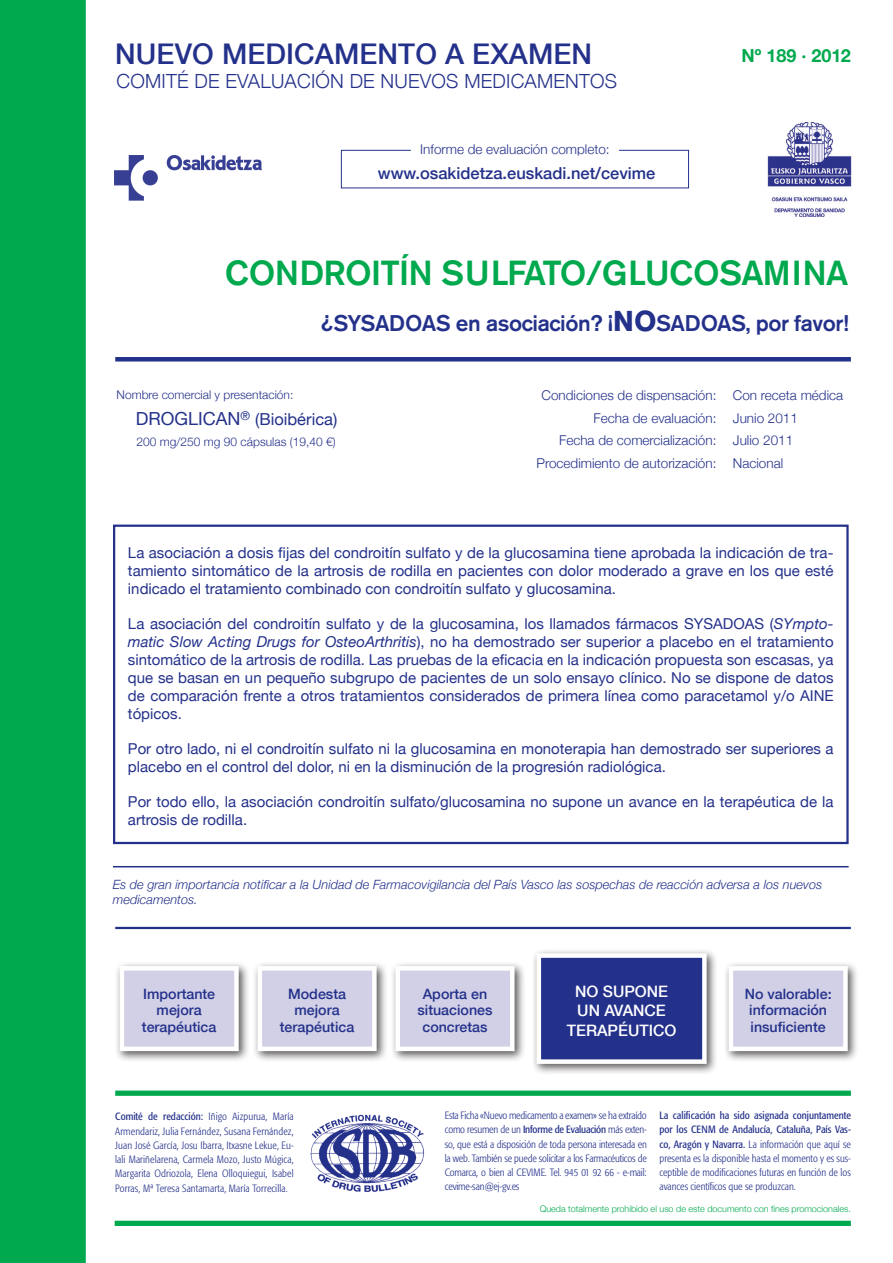
<style>
.page{position:relative;width:893px;height:1263px;background:#fff}
.page>*{position:absolute;margin:0;border:0;box-sizing:border-box;transform-origin:0 0}
.t1{font:500 34.5px "Akzidenz Grotesk BE";letter-spacing:-.02em;color:#00a94e}
.t2{font:500 28.5px "Helvetica Neue";letter-spacing:.005em;color:#24318b}
.t3{font:500 22.5px "Akzidenz Grotesk BE";letter-spacing:-.02em;color:#24318b}
.t4{font:300 19.5px "Helvetica Neue";letter-spacing:.01em;color:#24318b}
.t5{font:700 18px "Helvetica Neue";color:#00a94e}
.t6{font:500 16.5px "Helvetica Neue";color:#24318b}
.t7{font:16.5px "Helvetica Neue";color:#24318b}
.t8{font:500 15.75px "Helvetica Neue";color:#fff}
.t9{font:15px/18px "Helvetica Neue";color:#24318b;text-align:justify}
.t10{font:500 14.25px/16.5px "Helvetica Neue";color:#24318b;text-align:center}
.t11{font:300 13.5px "Helvetica Neue";color:#24318b}
.t12{font:italic 300 12.75px/15.3px "Helvetica Neue";color:#24318b}
.t13{font:300 12px "Helvetica Neue";color:#24318b}
.t14{font:300 condensed 10.5px/14.2px "Formata";color:#24318b;text-align:justify}
.t15{font:300 9px "Helvetica Neue";color:#00a94e}
.s1{font-weight:700;font-size:28.5px}
.s2{font-size:18px}
.s3{font-style:italic}
.s4{font-weight:400}
</style>
<div class="page">
<div style="left:0;top:0;width:86px;height:1263px;background:#00a94e"></div>
<img style="left:115px;top:155px;width:146px;height:46px">
<img style="left:767px;top:123px;width:85px;height:93px">
<hr style="left:115px;top:357px;width:736px;height:4px;background:#24318b">
<div style="left:115px;top:1221px;width:736px;height:5px;background:#00a94e"></div>
<div style="left:115px;top:1090px;width:736px;height:6px;background:#00a94e"></div>
<hr style="left:113px;top:866px;width:736px;height:1px;background:#24318b">
<div style="left:113px;top:525px;width:736px;height:319px;border:2px solid #24318b"></div>
<div style="left:341px;top:150px;width:348px;height:38px;background:#fff;border:1px solid #24318b"></div>
<div style="left:412px;top:141px;width:206px;height:15px;background:#fff"></div>
<img style="left:310px;top:1114px;width:114px;height:78px">
<hr style="left:115px;top:927px;width:736px;height:2px;background:#24318b">
<div style="left:114px;top:961px;width:136px;height:101px;background:#231f20;opacity:.75"></div>
<div style="left:122px;top:968px;width:114px;height:81px;background:#d1d0e6"></div>
<div style="left:120px;top:966px;width:119px;height:85px;border:4px solid #fff"></div>
<div style="left:252px;top:961px;width:136px;height:101px;background:#231f20;opacity:.75"></div>
<div style="left:260px;top:968px;width:114px;height:81px;background:#d1d0e6"></div>
<div style="left:258px;top:966px;width:119px;height:85px;border:4px solid #fff"></div>
<div style="left:390px;top:961px;width:136px;height:101px;background:#231f20;opacity:.75"></div>
<div style="left:398px;top:968px;width:114px;height:81px;background:#d1d0e6"></div>
<div style="left:395px;top:966px;width:120px;height:85px;border:4px solid #fff"></div>
<div style="left:531px;top:948px;width:187px;height:127px;background:#231f20;opacity:.75"></div>
<div style="left:539px;top:955px;width:165px;height:107px;background:#24318b"></div>
<div style="left:537px;top:953px;width:170px;height:111px;border:4px solid #fff"></div>
<div style="left:723px;top:961px;width:136px;height:101px;background:#231f20;opacity:.75"></div>
<div style="left:731px;top:968px;width:114px;height:81px;background:#d1d0e6"></div>
<div style="left:729px;top:966px;width:119px;height:85px;border:4px solid #fff"></div>
<h2 class="t2" style="left:115px;top:31px;width:478px">NUEVO MEDICAMENTO A EXAMEN</h2>
<h3 class="t4" style="left:117px;top:66px;width:502px">COMITÉ DE EVALUACIÓN DE NUEVOS MEDICAMENTOS</h3>
<p class="t11" style="left:420px;top:139px;width:191px">Informe de evaluación completo:</p>
<p class="t6" style="left:378px;top:160px;width:279px">www.osakidetza.euskadi.net/cevime</p>
<p class="t5" style="left:741px;top:39px;width:111px">Nº 189 · 2012</p>
<h1 class="t1" style="left:225px;top:252px;width:625px">CONDROITÍN SULFATO/GLUCOSAMINA</h1>
<h3 class="t3" style="left:321px;top:309px;width:529px">¿SYSADOAS en asociación? ¡<span class="s1">NO</span>SADOAS, por favor!</h3>
<p class="t13" style="left:117px;top:385px;width:178px">Nombre comercial y presentación:</p>
<p class="t7" style="left:136px;top:405px;width:203px"><span class="s2">DROGLICAN</span><sup>®</sup> (Bioibérica)</p>
<p class="t13" style="left:137px;top:432px;width:200px">200 mg/250 mg 90 cápsulas (19,40 €)</p>
<p class="t11" style="left:542px;top:385px;width:303px">Condiciones de dispensación: Con receta médica</p>
<p class="t11" style="left:594px;top:407px;width:206px">Fecha de evaluación: Junio 2011</p>
<p class="t11" style="left:559px;top:430px;width:236px">Fecha de comercialización: Julio 2011</p>
<p class="t11" style="left:537px;top:452px;width:248px">Procedimiento de autorización: Nacional</p>
<p class="t9" style="left:128px;top:542px;width:707px">La asociación a dosis fijas del condroitín sulfato y de la glucosamina tiene aprobada la indicación de tra&shy;tamiento sintomático de la artrosis de rodilla en pacientes con dolor moderado a grave en los que esté indicado el tratamiento combinado con condroitín sulfato y glucosamina.</p>
<p class="t9" style="left:128px;top:614px;width:707px">La asociación del condroitín sulfato y de la glucosamina, los llamados fármacos SYSADOAS (<span class="s3">SYmpto&shy;matic Slow Acting Drugs for OsteoArthritis</span>), no ha demostrado ser superior a placebo en el tratamiento sintomático de la artrosis de rodilla. Las pruebas de la eficacia en la indicación propuesta son escasas, ya que se basan en un pequeño subgrupo de pacientes de un solo ensayo clínico. No se dispone de datos de comparación frente a otros tratamientos considerados de primera línea como paracetamol y/o AINE tópicos.</p>
<p class="t9" style="left:128px;top:739px;width:707px">Por otro lado, ni el condroitín sulfato ni la glucosamina en monoterapia han demostrado ser superiores a placebo en el control del dolor, ni en la disminución de la progresión radiológica.</p>
<p class="t9" style="left:128px;top:792px;width:707px">Por todo ello, la asociación condroitín sulfato/glucosamina no supone un avance en la terapéutica de la artrosis de rodilla.</p>
<p class="t12" style="left:113px;top:876px;width:711px">Es de gran importancia notificar a la Unidad de Farmacovigilancia del País Vasco las sospechas de reacción adversa a los nuevos medicamentos.</p>
<p class="t10" style="left:142px;top:985px;width:76px">Importante mejora terapéutica</p>
<p class="t10" style="left:280px;top:985px;width:76px">Modesta mejora terapéutica</p>
<p class="t10" style="left:417px;top:985px;width:76px">Aporta en situaciones concretas</p>
<p class="t8" style="left:575px;top:978px;width:72px">No supone</p>
<p class="t8" style="left:577px;top:998px;width:39px">un avance</p>
<p class="t8" style="left:567px;top:1017px;width:12px">tera</p>
<p class="t8" style="left:608px;top:1017px;width:31px">péutico</p>
<p class="t10" style="left:745px;top:985px;width:88px">No valorable: información insuficiente</p>
<p class="t14" style="left:115px;top:1110px;width:180px"><span class="s4">Comité de redacción:</span> Iñigo Aizpurua, María Armendariz, Julia Fernández, Susana Fernández, Juan José García, Josu Ibarra, Itxasne Lekue, Eu&shy;lali Mariñelarena, Carmela Mozo, Justo Múgica, Margarita Odriozola, Elena Olloquiegui, Isabel Porras, Mª Teresa Santamarta, María Torrecilla.</p>
<p class="t14" style="left:445px;top:1108px;width:204px">Esta Ficha «Nuevo medicamento a examen» se ha extraído como resumen de un <span class="s4">Informe de Evaluación</span> más exten&shy;so, que está a disposición de toda persona interesada en la web. También se puede solicitar a los Farmacéuticos de Comarca, o bien al CEVIME. Tel. 945 01 92 66 - e-mail: cevime-san@ej-gv.es</p>
<p class="t14" style="left:659px;top:1108px;width:193px"><span class="s4">La calificación ha sido asignada conjuntamente por los CENM de Andalucía, Cataluña, País Vas&shy;co, Aragón y Navarra.</span> La información que aquí se presenta es la disponible hasta el momento y es sus&shy;ceptible de modificaciones futuras en función de los avances científicos que se produzcan.</p>
<p class="t15" style="left:540px;top:1201px;width:313px">Queda totalmente prohibido el uso de este documento con fines promocionales.</p>
</div>
